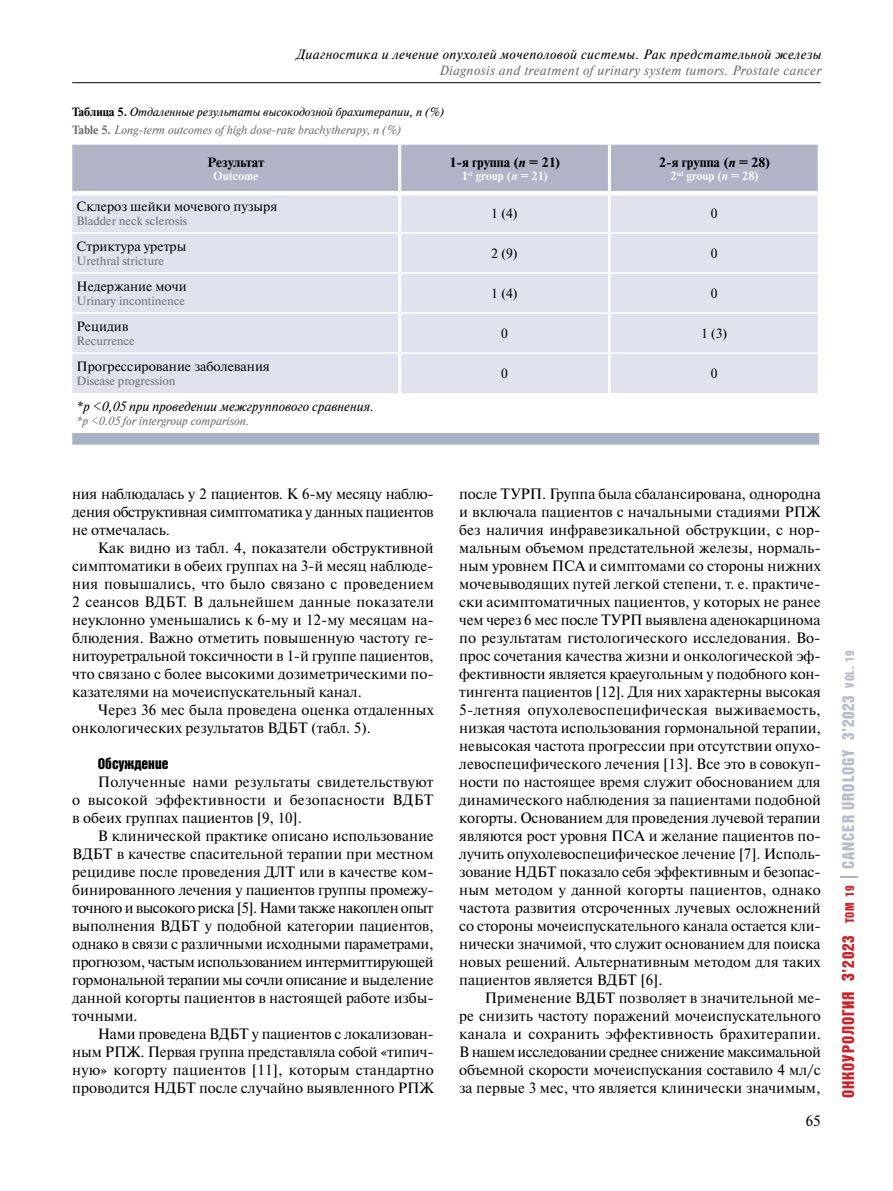
<style>
.page{position:relative;width:893px;height:1191px;background:#fff}
.page>*{position:absolute;margin:0;border:0;box-sizing:border-box;transform-origin:0 0}
.t1{font:16.5px "Bastion Kontrast Alt C";letter-spacing:.05em;color:#b7bbca}
.t2{font:15px/18px "Newton C";color:#000;text-align:justify}
.t3{font:15px/18px "Newton C";letter-spacing:-.025em;color:#000}
.t4{font:15px "Bastion Kontrast Alt C";color:#000}
.t5{font:13.5px "Newton C";color:#000}
.t6{font:italic 13.5px "Newton C";letter-spacing:.03em;color:#000}
.t7{font:italic 13.5px "Newton C";letter-spacing:.03em;color:#6d6e71}
.t8{font:italic 13.5px "Newton C";color:#000}
.t9{font:700 13.5px "Newton C";color:#000}
.t10{font:italic 12px/18.6px "Newton C";color:#6d6e71}
.t11{font:12px "Newton C";color:#6d6e71}
.t12{font:700 12px "Newton C";color:#f6f6f6}
.s1{font-weight:700;font-style:normal;color:#000}
.s2{color:#000}
.s3{font-weight:700;font-style:normal}
.s4{font-style:italic}
.s5{color:#c9242b}
.s6{font-size:17.1px;color:#c9242b}
.s7{font-size:12.3px;color:#c9242b}
.s8{font-size:12.3px}
</style>
<div class="page">
<hr style="left:72px;top:82px;width:749px;height:1px;background:#000">
<svg style="left:840px;top:876px;width:18px;height:1px"></svg>
<div style="left:72px;top:145px;width:746px;height:46px;background:#b0b4c6"></div>
<div style="left:72px;top:195px;width:746px;height:198px;background:#dfe1ec"></div>
<div style="left:72px;top:433px;width:747px;height:11px;background:#a7b2c5"></div>
<hr style="left:398px;top:145px;width:3px;height:46px;background:#fff">
<hr style="left:608px;top:145px;width:3px;height:46px;background:#fff">
<hr style="left:398px;top:195px;width:3px;height:37px;background:#fff">
<hr style="left:608px;top:195px;width:3px;height:37px;background:#fff">
<hr style="left:398px;top:234px;width:3px;height:38px;background:#fff">
<hr style="left:608px;top:234px;width:3px;height:38px;background:#fff">
<hr style="left:398px;top:274px;width:3px;height:38px;background:#fff">
<hr style="left:608px;top:274px;width:3px;height:38px;background:#fff">
<hr style="left:398px;top:314px;width:3px;height:38px;background:#fff">
<hr style="left:608px;top:314px;width:3px;height:38px;background:#fff">
<hr style="left:398px;top:354px;width:3px;height:39px;background:#fff">
<hr style="left:608px;top:354px;width:3px;height:39px;background:#fff">
<hr style="left:72px;top:232px;width:328px;height:2px;background:#fff">
<hr style="left:400px;top:232px;width:209px;height:2px;background:#fff">
<hr style="left:609px;top:232px;width:209px;height:2px;background:#fff">
<hr style="left:72px;top:272px;width:328px;height:2px;background:#fff">
<hr style="left:400px;top:272px;width:209px;height:2px;background:#fff">
<hr style="left:609px;top:272px;width:209px;height:2px;background:#fff">
<hr style="left:72px;top:312px;width:328px;height:2px;background:#fff">
<hr style="left:400px;top:312px;width:209px;height:2px;background:#fff">
<hr style="left:609px;top:312px;width:209px;height:2px;background:#fff">
<hr style="left:72px;top:352px;width:328px;height:2px;background:#fff">
<hr style="left:400px;top:352px;width:209px;height:2px;background:#fff">
<hr style="left:609px;top:352px;width:209px;height:2px;background:#fff">
<p class="t6" style="left:296px;top:47px;width:527px">Диагностика и лечение опухолей мочеполовой системы. Рак предстательной железы</p>
<p class="t7" style="left:439px;top:63px;width:384px">Diagnosis and treatment of urinary system tumors. Prostate cancer</p>
<p class="t10" style="left:72px;top:102px;width:373px"><span class="s1">Таблица 5.</span> <span class="s2">Отдаленные результаты высокодозной брахитерапии, n (%)<br></span><span class="s3">Table 5.</span> Long-term outcomes of high dose-rate brachytherapy, n (%)</p>
<p class="t9" style="left:207px;top:155px;width:59px">Результат</p>
<p class="t12" style="left:213px;top:170px;width:47px">Outcome</p>
<p class="t9" style="left:450px;top:155px;width:112px">1-я группа (<span class="s4">n</span> = 21)</p>
<p class="t12" style="left:462px;top:170px;width:87px">1<sup>st</sup> group (<span class="s4">n</span> = 21)</p>
<p class="t9" style="left:659px;top:155px;width:112px">2-я группа (<span class="s4">n</span> = 28)</p>
<p class="t12" style="left:670px;top:170px;width:89px">2<sup>nd</sup> group (<span class="s4">n</span> = 28)</p>
<p class="t5" style="left:77px;top:199px;width:202px">Склероз шейки мочевого пузыря</p>
<p class="t11" style="left:77px;top:214px;width:112px">Bladder neck sclerosis</p>
<p class="t5" style="left:491px;top:206px;width:28px">1 (4)</p>
<p class="t5" style="left:711px;top:206px;width:8px">0</p>
<p class="t5" style="left:77px;top:239px;width:111px">Стриктура уретры</p>
<p class="t11" style="left:77px;top:254px;width:89px">Urethral stricture</p>
<p class="t5" style="left:491px;top:246px;width:28px">2 (9)</p>
<p class="t5" style="left:711px;top:246px;width:8px">0</p>
<p class="t5" style="left:77px;top:279px;width:112px">Недержание мочи</p>
<p class="t11" style="left:77px;top:294px;width:110px">Urinary incontinence</p>
<p class="t5" style="left:491px;top:286px;width:28px">1 (4)</p>
<p class="t5" style="left:711px;top:286px;width:8px">0</p>
<p class="t5" style="left:77px;top:319px;width:54px">Рецидив</p>
<p class="t11" style="left:77px;top:334px;width:60px">Recurrence</p>
<p class="t5" style="left:77px;top:359px;width:195px">Прогрессирование заболевания</p>
<p class="t11" style="left:77px;top:374px;width:100px">Disease progression</p>
<p class="t8" style="left:77px;top:399px;width:299px">*р &lt;0,05 при проведении межгруппового сравнения.</p>
<p class="t10" style="left:77px;top:411px;width:174px">*р &lt;0.05 for intergroup comparison.</p>
<p class="t5" style="left:501px;top:326px;width:8px">0</p>
<p class="t5" style="left:701px;top:326px;width:28px">1 (3)</p>
<p class="t5" style="left:501px;top:366px;width:8px">0</p>
<p class="t5" style="left:711px;top:366px;width:8px">0</p>
<p class="t3" style="left:72px;top:485px;width:363px">ния наблюдалась у 2 пациентов. К 6-му месяцу наблю&shy;дения обструктивная симптоматика у данных пациентов не отмечалась.</p>
<p class="t2" style="left:72px;top:539px;width:363px;text-indent:26px">Как видно из табл. 4, показатели обструктивной симптоматики в обеих группах на 3-й месяц наблюде&shy;ния повышались, что было связано с проведением 2 сеансов ВДБТ. В дальнейшем данные показатели неуклонно уменьшались к 6-му и 12-му месяцам на&shy;блюдения. Важно отметить повышенную частоту ге&shy;нитоуретральной токсичности в 1-й группе пациентов, что связано с более высокими дозиметрическими по&shy;казателями на мочеиспускательный канал.</p>
<p class="t2" style="left:72px;top:701px;width:363px;text-indent:26px">Через 36 мес была проведена оценка отдаленных онкологических результатов ВДБТ (табл. 5).</p>
<p class="t4" style="left:98px;top:756px;width:72px">Обсуждение</p>
<p class="t2" style="left:72px;top:773px;width:363px;text-indent:26px">Полученные нами результаты свидетельствуют о высокой эффективности и безопасности ВДБТ в обеих группах пациентов [9, 10].</p>
<p class="t2" style="left:72px;top:827px;width:363px;text-indent:26px">В клинической практике описано использование ВДБТ в качестве спасительной терапии при местном рецидиве после проведения ДЛТ или в качестве ком&shy;бинированного лечения у пациентов группы промежу&shy;точного и высокого риска [5]. Нами также накоплен опыт выполнения ВДБТ у подобной категории пациентов, однако в связи с различными исходными параметрами, прогнозом, частым использованием интермиттирующей гормональной терапии мы сочли описание и выделение данной когорты пациентов в настоящей работе избы&shy;точными.</p>
<p class="t2" style="left:72px;top:1025px;width:363px;text-indent:26px">Нами проведена ВДБТ у пациентов с локализован&shy;ным РПЖ. Первая группа представляла собой «типич&shy;ную» когорту пациентов [11], которым стандартно проводится НДБТ после случайно выявленного РПЖ</p>
<p class="t2" style="left:459px;top:485px;width:363px">после ТУРП. Группа была сбалансирована, однородна и включала пациентов с начальными стадиями РПЖ без наличия инфравезикальной обструкции, с нор&shy;мальным объемом предстательной железы, нормаль&shy;ным уровнем ПСА и симптомами со стороны нижних мочевыводящих путей легкой степени, т. е. практиче&shy;ски асимптоматичных пациентов, у которых не ранее чем через 6 мес после ТУРП выявлена аденокарцинома по результатам гистологического исследования. Во&shy;прос сочетания качества жизни и онкологической эф&shy;фективности является краеугольным у подобного кон&shy;тингента пациентов [12]. Для них характерны высокая 5-летняя опухолевоспецифическая выживаемость, низкая частота использования гормональной терапии, невысокая частота прогрессии при отсутствии опухо&shy;левоспецифического лечения [13]. Все это в совокуп&shy;ности по настоящее время служит обоснованием для динамического наблюдения за пациентами подобной когорты. Основанием для проведения лучевой терапии являются рост уровня ПСА и желание пациентов по&shy;лучить опухолевоспецифическое лечение [7]. Исполь&shy;зование НДБТ показало себя эффективным и безопас&shy;ным методом у данной когорты пациентов, однако частота развития отсроченных лучевых осложнений со стороны мочеиспускательного канала остается кли&shy;нически значимой, что служит основанием для поиска новых решений. Альтернативным методом для таких пациентов является ВДБТ [6].</p>
<p class="t2" style="left:459px;top:989px;width:363px;text-indent:26px">Применение ВДБТ позволяет в значительной ме&shy;ре снизить частоту поражений мочеиспускательного канала и сохранить эффективность брахитерапии.<br>В нашем исследовании среднее снижение максимальной объемной скорости мочеиспускания составило 4 мл/с за первые 3 мес, что является клинически значимым,</p>
<p class="t2" style="left:806px;top:1112px;width:17px">65</p>
<p class="t1" style="left:840px;top:1097px;width:448px;rotate:-90deg"><span class="s5">ОНКОУРОЛОГИЯ</span> <span class="s6">3</span><span class="s5">’2023</span> <span class="s7">ТОМ 19</span> CANCER UROLOGY 3’2023 <span class="s8">VOL. 19</span></p>
</div>
